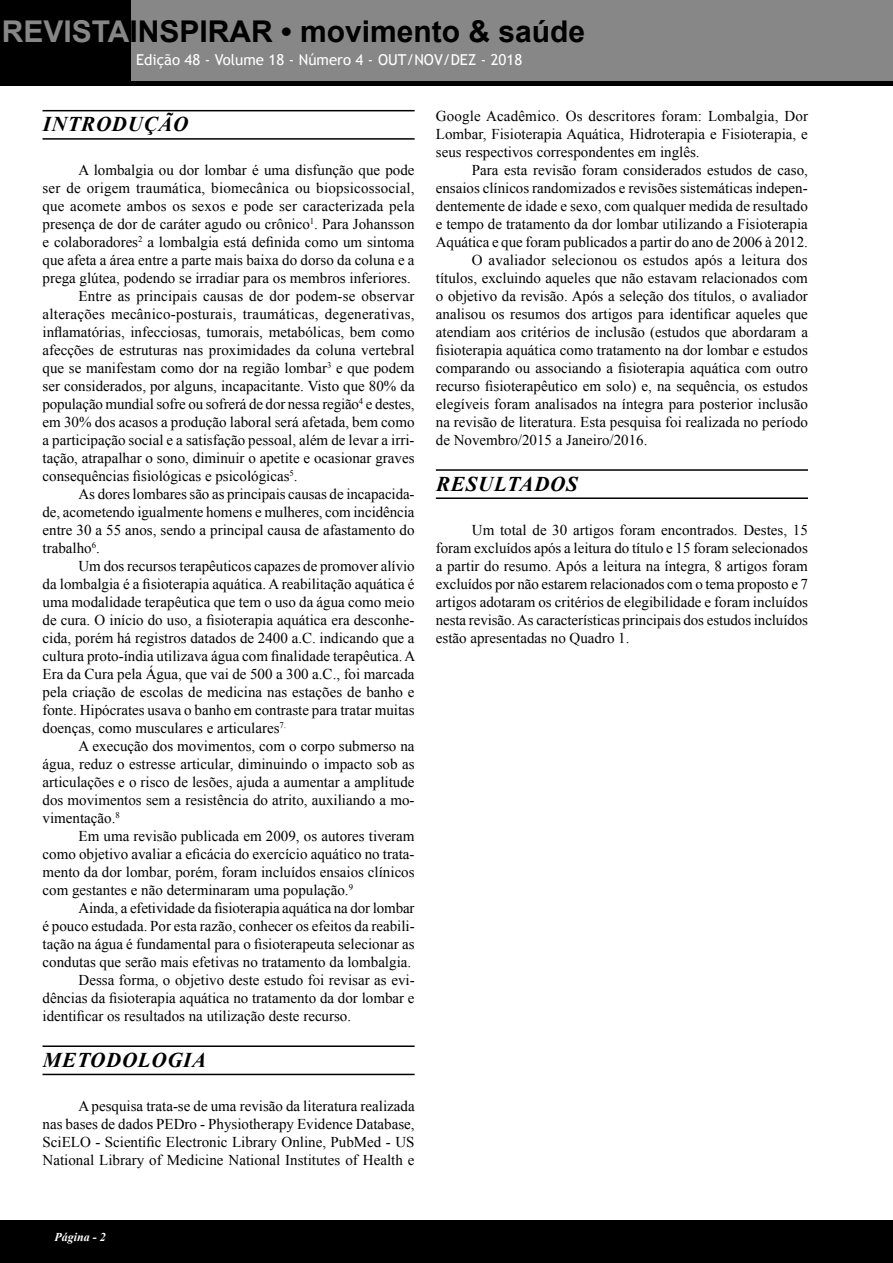
<style>
.page{position:relative;width:893px;height:1263px;background:#fff}
.page>*{position:absolute;margin:0;border:0;box-sizing:border-box;transform-origin:0 0}
.t1{font:700 30px "Arial";color:#000}
.t2{font:italic 700 21px "Times New Roman";letter-spacing:.035em;color:#000}
.t3{font:15px/18px "Times New Roman";color:#000;text-align:justify}
.t4{font:15px "Times New Roman";letter-spacing:.02em;color:#000}
.t5{font:15px "Trebuchet MS";color:#fff}
.t6{font:italic 700 12px "Times New Roman";color:#fff}
.s1{color:#878787}
</style>
<div class="page">
<div style="left:0;top:0;width:893px;height:85px;background:#000"></div>
<div style="left:0;top:1220px;width:893px;height:43px;background:#000"></div>
<div style="left:132px;top:0;width:761px;height:80px;background:#878787"></div>
<hr style="left:43px;top:110px;width:372px;height:1px;background:#000">
<hr style="left:43px;top:138px;width:372px;height:2px;background:#000">
<hr style="left:43px;top:1045px;width:372px;height:2px;background:#000">
<hr style="left:43px;top:1074px;width:372px;height:1px;background:#000">
<hr style="left:436px;top:469px;width:372px;height:2px;background:#000">
<hr style="left:436px;top:497px;width:372px;height:2px;background:#000">
<h1 class="t1" style="left:2px;top:11px;width:585px"><span class="s1">REVISTA</span>INSPIRAR • movimento &amp; saúde</h1>
<p class="t5" style="left:136px;top:50px;width:388px">Edição 48 - Volume 18 - Número 4 - OUT/NOV/DEZ - 2018</p>
<h2 class="t2" style="left:43px;top:109px;width:147px">INTRODUÇÃO</h2>
<p class="t3" style="left:79px;top:160px;width:338px">A lombalgia ou dor lombar é uma disfunção que pode</p>
<p class="t3" style="left:43px;top:178px;width:374px">ser de origem traumática, biomecânica ou biopsicossocial,</p>
<p class="t3" style="left:43px;top:196px;width:374px">que acomete ambos os sexos e pode ser caracterizada pela</p>
<p class="t3" style="left:43px;top:214px;width:374px">presença de dor de caráter agudo ou crônico<sup>1</sup>. Para Johansson</p>
<p class="t3" style="left:43px;top:232px;width:374px">e colaboradores<sup>2</sup> a lombalgia está definida como um sintoma</p>
<p class="t3" style="left:43px;top:250px;width:374px">que afeta a área entre a parte mais baixa do dorso da coluna e a</p>
<p class="t3" style="left:43px;top:268px;width:370px">prega glútea, podendo se irradiar para os membros inferiores.</p>
<p class="t3" style="left:79px;top:286px;width:337px">Entre as principais causas de dor podem-se observar</p>
<p class="t4" style="left:43px;top:303px;width:374px">alterações mecânico-posturais, traumáticas, degenerativas,</p>
<p class="t3" style="left:43px;top:322px;width:374px">inflamatórias, infecciosas, tumorais, metabólicas, bem como</p>
<p class="t3" style="left:43px;top:340px;width:374px">afecções de estruturas nas proximidades da coluna vertebral</p>
<p class="t3" style="left:43px;top:358px;width:374px">que se manifestam como dor na região lombar<sup>3</sup> e que podem</p>
<p class="t3" style="left:43px;top:376px;width:374px">ser considerados, por alguns, incapacitante. Visto que 80% da</p>
<p class="t3" style="left:43px;top:394px;width:374px">população mundial sofre ou sofrerá de dor nessa região<sup>4</sup> e destes,</p>
<p class="t3" style="left:43px;top:412px;width:374px">em 30% dos acasos a produção laboral será afetada, bem como</p>
<p class="t3" style="left:43px;top:430px;width:374px">a participação social e a satisfação pessoal, além de levar a irri-</p>
<p class="t3" style="left:43px;top:448px;width:374px">tação, atrapalhar o sono, diminuir o apetite e ocasionar graves</p>
<p class="t3" style="left:43px;top:466px;width:257px">consequências fisiológicas e psicológicas<sup>5</sup>.</p>
<p class="t3" style="left:79px;top:484px;width:338px">As dores lombares são as principais causas de incapacida-</p>
<p class="t3" style="left:43px;top:502px;width:373px">de, acometendo igualmente homens e mulheres, com incidência</p>
<p class="t3" style="left:43px;top:520px;width:374px">entre 30 a 55 anos, sendo a principal causa de afastamento do</p>
<p class="t3" style="left:43px;top:538px;width:59px">trabalho<sup>6</sup>.</p>
<p class="t3" style="left:79px;top:556px;width:338px">Um dos recursos terapêuticos capazes de promover alívio</p>
<p class="t3" style="left:43px;top:574px;width:374px">da lombalgia é a fisioterapia aquática. A reabilitação aquática é</p>
<p class="t3" style="left:43px;top:592px;width:374px">uma modalidade terapêutica que tem o uso da água como meio</p>
<p class="t3" style="left:43px;top:610px;width:374px">de cura. O início do uso, a fisioterapia aquática era desconhe-</p>
<p class="t3" style="left:43px;top:628px;width:374px">cida, porém há registros datados de 2400 a.C. indicando que a</p>
<p class="t3" style="left:43px;top:646px;width:374px">cultura proto-índia utilizava água com finalidade terapêutica. A</p>
<p class="t3" style="left:43px;top:664px;width:374px">Era da Cura pela Água, que vai de 500 a 300 a.C., foi marcada</p>
<p class="t3" style="left:43px;top:682px;width:374px">pela criação de escolas de medicina nas estações de banho e</p>
<p class="t3" style="left:43px;top:700px;width:374px">fonte. Hipócrates usava o banho em contraste para tratar muitas</p>
<p class="t3" style="left:43px;top:718px;width:245px">doenças, como musculares e articulares<sup>7.</sup></p>
<p class="t3" style="left:79px;top:736px;width:338px">A execução dos movimentos, com o corpo submerso na</p>
<p class="t3" style="left:43px;top:754px;width:374px">água, reduz o estresse articular, diminuindo o impacto sob as</p>
<p class="t3" style="left:43px;top:772px;width:374px">articulações e o risco de lesões, ajuda a aumentar a amplitude</p>
<p class="t3" style="left:43px;top:790px;width:374px">dos movimentos sem a resistência do atrito, auxiliando a mo-</p>
<p class="t3" style="left:43px;top:808px;width:79px">vimentação.<sup>8</sup></p>
<p class="t3" style="left:79px;top:826px;width:338px">Em uma revisão publicada em 2009, os autores tiveram</p>
<p class="t3" style="left:43px;top:844px;width:374px">como objetivo avaliar a eficácia do exercício aquático no trata-</p>
<p class="t3" style="left:43px;top:862px;width:374px">mento da dor lombar, porém, foram incluídos ensaios clínicos</p>
<p class="t3" style="left:43px;top:880px;width:312px">com gestantes e não determinaram uma população.<sup>9</sup></p>
<p class="t3" style="left:79px;top:898px;width:337px">Ainda, a efetividade da fisioterapia aquática na dor lombar</p>
<p class="t3" style="left:43px;top:916px;width:374px">é pouco estudada. Por esta razão, conhecer os efeitos da reabili-</p>
<p class="t3" style="left:43px;top:934px;width:374px">tação na água é fundamental para o fisioterapeuta selecionar as</p>
<p class="t3" style="left:43px;top:952px;width:370px">condutas que serão mais efetivas no tratamento da lombalgia.</p>
<p class="t3" style="left:79px;top:970px;width:338px">Dessa forma, o objetivo deste estudo foi revisar as evi-</p>
<p class="t3" style="left:43px;top:988px;width:374px">dências da fisioterapia aquática no tratamento da dor lombar e</p>
<p class="t3" style="left:43px;top:1006px;width:310px">identificar os resultados na utilização deste recurso.</p>
<h2 class="t2" style="left:43px;top:1045px;width:165px">METODOLOGIA</h2>
<p class="t3" style="left:43px;top:1096px;width:374px;text-indent:36px">A pesquisa trata-se de uma revisão da literatura realizada nas bases de dados PEDro - Physiotherapy Evidence Database, SciELO - Scientific Electronic Library Online, PubMed - US National Library of Medicine National Institutes of Health e</p>
<p class="t3" style="left:436px;top:106px;width:374px">Google Acadêmico. Os descritores foram: Lombalgia, Dor Lombar, Fisioterapia Aquática, Hidroterapia e Fisioterapia, e seus respectivos correspondentes em inglês.</p>
<p class="t3" style="left:472px;top:160px;width:338px">Para esta revisão foram considerados estudos de caso,</p>
<p class="t3" style="left:436px;top:178px;width:373px">ensaios clínicos randomizados e revisões sistemáticas indepen-</p>
<p class="t3" style="left:436px;top:196px;width:374px">dentemente de idade e sexo, com qualquer medida de resultado</p>
<p class="t3" style="left:436px;top:214px;width:374px">e tempo de tratamento da dor lombar utilizando a Fisioterapia</p>
<p class="t3" style="left:436px;top:232px;width:373px">Aquática e que foram publicados a partir do ano de 2006 à 2012.</p>
<p class="t3" style="left:472px;top:250px;width:337px">O avaliador selecionou os estudos após a leitura dos</p>
<p class="t3" style="left:436px;top:268px;width:374px">títulos, excluindo aqueles que não estavam relacionados com</p>
<p class="t3" style="left:436px;top:286px;width:374px">o objetivo da revisão. Após a seleção dos títulos, o avaliador</p>
<p class="t3" style="left:436px;top:304px;width:374px">analisou os resumos dos artigos para identificar aqueles que</p>
<p class="t3" style="left:436px;top:322px;width:374px">atendiam aos critérios de inclusão (estudos que abordaram a</p>
<p class="t3" style="left:436px;top:340px;width:374px">fisioterapia aquática como tratamento na dor lombar e estudos</p>
<p class="t3" style="left:436px;top:358px;width:374px">comparando ou associando a fisioterapia aquática com outro</p>
<p class="t3" style="left:436px;top:376px;width:374px">recurso fisioterapêutico em solo) e, na sequência, os estudos</p>
<p class="t3" style="left:436px;top:394px;width:374px">elegíveis foram analisados na íntegra para posterior inclusão</p>
<p class="t3" style="left:436px;top:412px;width:374px">na revisão de literatura. Esta pesquisa foi realizada no período</p>
<p class="t3" style="left:436px;top:430px;width:213px">de Novembro/2015 a Janeiro/2016.</p>
<h2 class="t2" style="left:436px;top:469px;width:143px">RESULTADOS</h2>
<p class="t3" style="left:436px;top:520px;width:374px;text-indent:36px">Um total de 30 artigos foram encontrados. Destes, 15 foram excluídos após a leitura do título e 15 foram selecionados a partir do resumo. Após a leitura na íntegra, 8 artigos foram excluídos por não estarem relacionados com o tema proposto e 7 artigos adotaram os critérios de elegibilidade e foram incluídos nesta revisão. As características principais dos estudos incluídos estão apresentadas no Quadro 1.</p>
<p class="t6" style="left:55px;top:1229px;width:53px">Página - 2</p>
</div>
